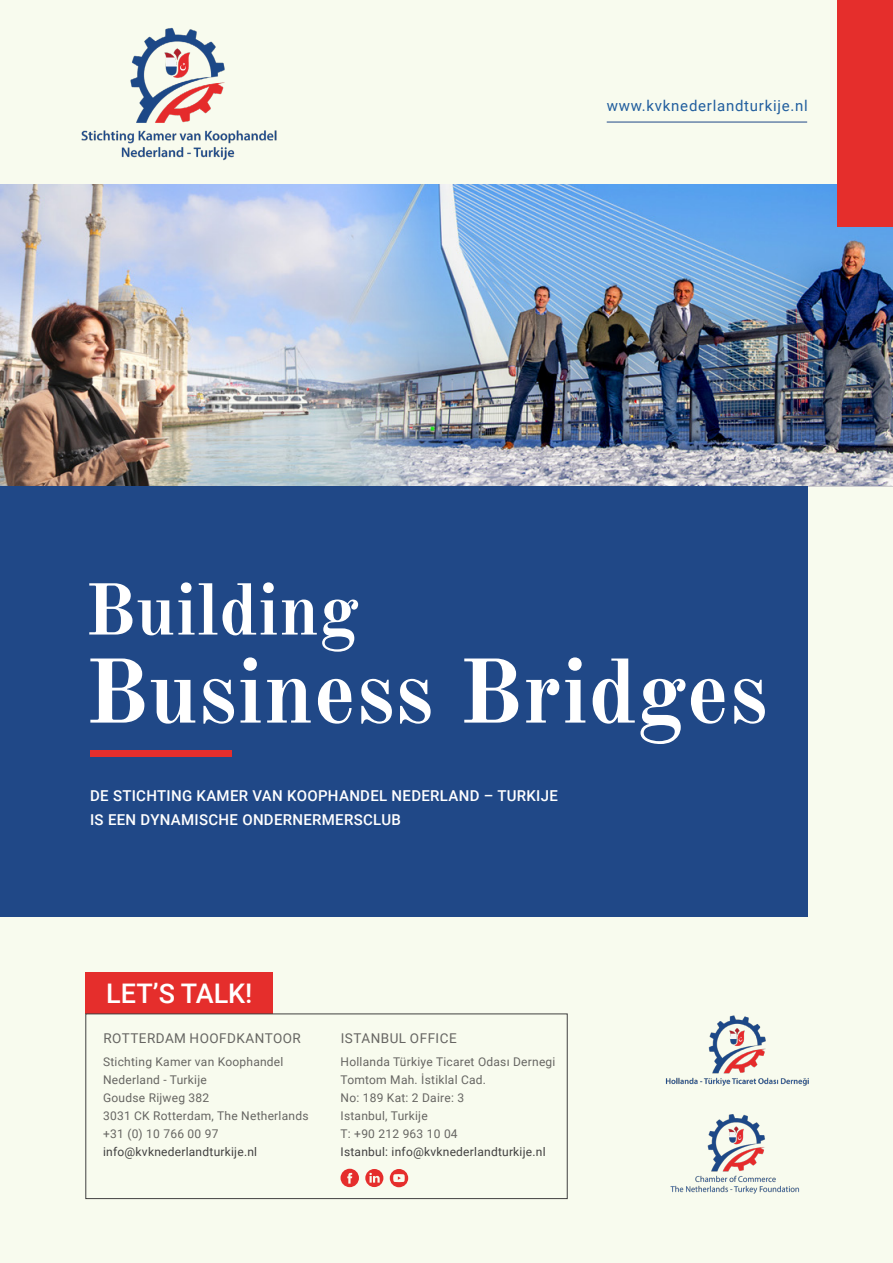
<style>
.page{position:relative;width:893px;height:1263px;background:#f8fbee}
.page>*{position:absolute;margin:0;border:0;box-sizing:border-box;transform-origin:0 0}
.t1{font:700 90px "Old Standard TT";color:#fff}
.t2{font:700 72px "Old Standard TT";color:#fff}
.t3{font:500 27px "Roboto";color:#fff}
.t4{font:500 15px/24px "Roboto";letter-spacing:.02em;color:#fff}
.t5{font:15px "Roboto";letter-spacing:.05em;color:#215e9e}
.t6{font:13.5px "Roboto";letter-spacing:.035em;color:#666562}
.t7{font:12px/18px "Roboto";letter-spacing:.02em;color:#666562}
.t8{font:12px "Roboto";letter-spacing:.02em;color:#414040}
</style>
<div class="page">
<img style="left:0;top:185px;width:893px;height:301px">
<div style="left:838px;top:0;width:55px;height:227px;background:#e52e2c"></div>
<hr style="left:607px;top:122px;width:200px;height:1px;background:#204887">
<div style="left:0;top:486px;width:808px;height:431px;background:#204887"></div>
<div style="left:86px;top:972px;width:187px;height:42px;background:#e52e2c"></div>
<img style="left:81px;top:27px;width:196px;height:134px">
<div style="left:90px;top:750px;width:141px;height:6px;background:#e52e2c"></div>
<svg style="left:341px;top:1169px;width:18px;height:18px"></svg>
<svg style="left:365px;top:1169px;width:18px;height:18px"></svg>
<div style="left:86px;top:1014px;width:481px;height:185px;border:1px solid #414040"></div>
<img style="left:665px;top:1015px;width:144px;height:71px">
<img style="left:670px;top:1115px;width:130px;height:78px">
<svg style="left:390px;top:1169px;width:18px;height:18px"></svg>
<h2 class="t2" style="left:85px;top:554px;width:276px">Building</h2>
<p class="t5" style="left:607px;top:95px;width:203px">www.kvknederlandturkije.nl</p>
<h1 class="t1" style="left:85px;top:622px;width:684px">Business Bridges</h1>
<p class="t4" style="left:90px;top:783px;width:469px">DE STICHTING KAMER VAN KOOPHANDEL NEDERLAND – TURKIJE<br>IS EEN DYNAMISCHE ONDERNERMERSCLUB</p>
<h3 class="t3" style="left:106px;top:975px;width:148px">LET’S TALK!</h3>
<p class="t6" style="left:103px;top:1029px;width:199px">ROTTERDAM HOOFDKANTOOR</p>
<p class="t7" style="left:103px;top:1052px;width:207px">Stichting Kamer van Koophandel<br>Nederland - Turkije<br>Goudse Rijweg 382<br>3031 CK Rotterdam, The Netherlands +31 (0) 10 766 00 97</p>
<p class="t8" style="left:103px;top:1143px;width:156px">info@kvknederlandturkije.nl</p>
<p class="t6" style="left:341px;top:1029px;width:117px">ISTANBUL OFFICE</p>
<p class="t7" style="left:341px;top:1052px;width:216px">Hollanda Türkiye Ticaret Odası Dernegi<br>Tomtom Mah. İstiklal Cad.<br>No: 189 Kat: 2 Daire: 3<br>Istanbul, Turkije<br>T: +90 212 963 10 04</p>
<p class="t8" style="left:341px;top:1143px;width:207px">Istanbul: info@kvknederlandturkije.nl</p>
</div>
